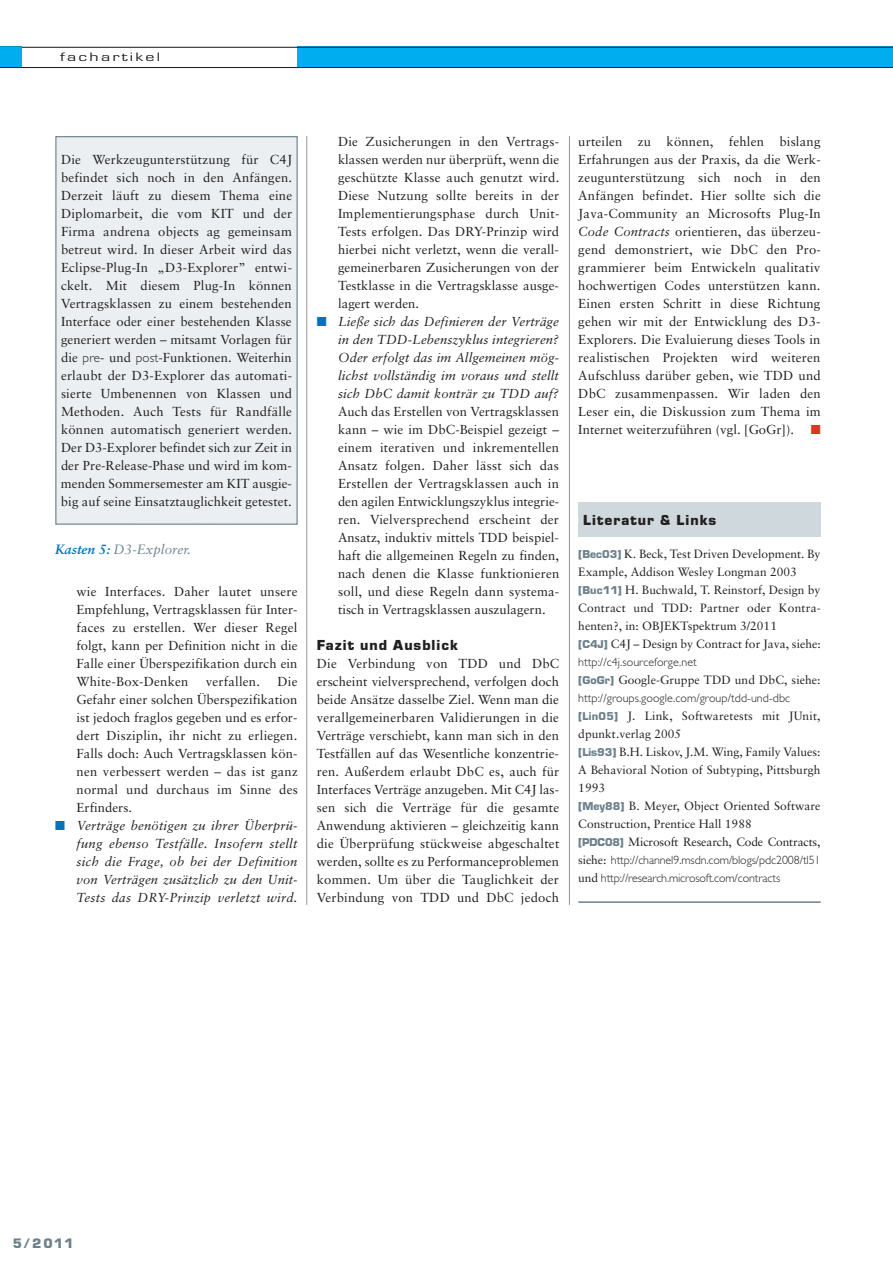
<style>
.page{position:relative;width:893px;height:1263px;background:#fff}
.page>*{position:absolute;margin:0;border:0;box-sizing:border-box;transform-origin:0 0}
.t1{font:700 14.25px "Eurostile BQ";letter-spacing:.07em;color:#231f20}
.t2{font:italic 13.5px "Sabon";color:#6c818c}
.t3{font:700 13.5px "Eurostile BQ";color:#6c818c}
.t4{font:13.05px/18px "Sabon";letter-spacing:.005em;color:#231f20;text-align:justify}
.t5{font:italic 13.05px/18px "Sabon";letter-spacing:.005em;color:#231f20;text-align:justify}
.t6{font:13.05px "Zapf Dingbats";color:#d8381e}
.t7{font:12.6px "Eurostile";letter-spacing:.125em;color:#231f20;scale:1.43 1}
.t8{font:12px/18px "Sabon";letter-spacing:.005em;color:#231f20}
.t9{font:300 12px/18px "Gill Sans";letter-spacing:-.01em;color:#231f20}
.s1{font-family:"Gill Sans";font-weight:300}
.s2{font-weight:700;color:#0073bc}
.s3{color:#0073bc}
.s4{font-style:italic}
.s5{font-family:"Eurostile";font-weight:700;font-size:10.5px;color:#6c818c}
.s6{font-family:"Sabon";font-weight:400}
</style>
<div class="page">
<hr style="left:306px;top:136px;width:1px;height:769px;background:#939598">
<hr style="left:569px;top:136px;width:1px;height:769px;background:#939598">
<svg style="left:0;top:47px;width:893px;height:21px"></svg>
<div style="left:0;top:48px;width:21px;height:19px;background:#00aeef"></div>
<div style="left:578px;top:503px;width:243px;height:34px;background:#cfd8dd"></div>
<hr style="left:578px;top:901px;width:243px;height:2px;background:#6c818c">
<div style="left:56px;top:137px;width:240px;height:386px;background:#ebeff1"></div>
<div style="left:55px;top:136px;width:243px;height:389px;border:1px solid #6c818c"></div>
<p class="t7" style="left:60px;top:52px;width:71px">fachartikel</p>
<p class="t4" style="left:61px;top:151px;width:233px">Die Werkzeugunterstützung für C4J befindet sich noch in den Anfängen.<br>Derzeit läuft zu diesem Thema eine Diplomarbeit, die vom KIT und der Firma andrena objects ag gemeinsam betreut wird. In dieser Arbeit wird das Eclipse-Plug-In „D3-Explorer” entwi - ckelt. Mit diesem Plug-In können Vertragsklassen zu einem bestehenden Interface oder einer bestehenden Klasse generiert werden – mitsamt Vorlagen für die <span class="s1">pre</span>- und <span class="s1">post</span>-Funktionen. Weiterhin erlaubt der D3-Explorer das automati&shy;sierte Umbenennen von Klassen und Methoden. Auch Tests für Randfälle können automatisch generiert werden.<br>Der D3-Explorer befindet sich zur Zeit in der Pre-Release-Phase und wird im kom&shy;menden Sommersemester am KIT ausgie&shy;big auf seine Einsatztauglichkeit getestet.</p>
<p class="t2" style="left:55px;top:544px;width:137px"><span class="s2">Kasten 5:</span> D3-Explorer.</p>
<p class="t4" style="left:77px;top:583px;width:223px">wie Interfaces. Daher lautet unsere Empfehlung, Vertragsklassen für Inter - faces zu erstellen. Wer dieser Regel folgt, kann per Definition nicht in die Falle einer Überspezifikation durch ein White-Box-Denken</p>
<p class="t4" style="left:206px;top:673px;width:56px">verfallen.</p>
<p class="t4" style="left:77px;top:673px;width:223px;text-indent:201px">Die Gefahr einer solchen Überspezifikation ist jedoch fraglos gegeben und es erfor&shy;dert Disziplin, ihr nicht zu erliegen.<br>Falls doch: Auch Vertragsklassen kön&shy;nen verbessert werden – das ist ganz normal und durchaus im Sinne des Erfinders.</p>
<p class="t5" style="left:77px;top:817px;width:223px;text-indent:-21px"><span class="s3">■</span> Verträge benötigen zu ihrer Überprü&shy;fung ebenso Testfälle. Insofern stellt sich die Frage, ob bei der Definition von Verträgen zusätzlich zu den Unit-Tests das DRY-Prinzip verletzt wird.</p>
<p class="t4" style="left:338px;top:133px;width:223px">Die Zusicherungen in den Vertrags - klassen werden nur überprüft, wenn die geschützte Klasse auch genutzt wird.<br>Diese Nutzung sollte bereits in der Implementierungsphase durch Unit-Tests erfolgen. Das DRY-Prinzip wird hierbei nicht verletzt, wenn die verall&shy;gemeinerbaren Zusicherungen von der Testklasse in die Vertragsklasse ausge&shy;lagert werden.</p>
<p class="t5" style="left:338px;top:313px;width:222px;text-indent:-21px"><span class="s3">■</span> Ließe sich das Definieren der Verträge in den TDD-Lebenszyklus integrieren?<br>Oder erfolgt das im Allgemeinen mög&shy;lichst vollständig im voraus und stellt sich DbC damit konträr zu TDD auf?</p>
<p class="t4" style="left:338px;top:403px;width:223px">Auch das Erstellen von Vertragsklassen kann – wie im DbC-Beispiel gezeigt – einem iterativen und inkrementellen Ansatz folgen. Daher lässt sich das Erstellen der Vertragsklassen auch in den agilen Entwicklungszyklus integrie&shy;ren. Vielversprechend erscheint der Ansatz, induktiv mittels TDD beispiel&shy;haft die allgemeinen Regeln zu finden, nach denen die Klasse funktionieren soll, und diese Regeln dann systema&shy;tisch in Vertragsklassen auszulagern.</p>
<p class="t1" style="left:317px;top:640px;width:143px">Fazit und Ausblick</p>
<p class="t4" style="left:317px;top:655px;width:244px">Die Verbindung von TDD und DbC erscheint vielversprechend, verfolgen doch beide Ansätze dasselbe Ziel. Wenn man die verallgemeinerbaren Validierungen in die Verträge verschiebt, kann man sich in den Testfällen auf das Wesentliche konzentrie&shy;ren. Außerdem erlaubt DbC es, auch für Interfaces Verträge anzugeben. Mit C4J las&shy;sen sich die Verträge für die gesamte Anwendung aktivieren – gleichzeitig kann die Überprüfung stückweise abgeschaltet werden, sollte es zu Performanceproblemen kommen. Um über die Tauglichkeit der Verbindung von TDD und DbC jedoch</p>
<p class="t4" style="left:578px;top:133px;width:244px">urteilen zu können, fehlen bislang Erfahrungen aus der Praxis, da die Werk - zeug unterstützung sich noch in den Anfängen befindet. Hier sollte sich die Java-Community an Microsofts Plug-In <span class="s4">Code Contracts</span> orientieren, das überzeu&shy;gend demonstriert, wie DbC den Pro - grammierer beim Entwickeln qualitativ hochwertigen Codes unterstützen kann.<br>Einen ersten Schritt in diese Richtung gehen wir mit der Entwicklung des D3- Explorers. Die Evaluierung dieses Tools in realistischen Projekten wird weiteren Aufschluss darüber geben, wie TDD und DbC zusammenpassen. Wir laden den Leser ein, die Diskussion zum Thema im Internet weiterzuführen (vgl. [GoGr]).</p>
<p class="t6" style="left:811px;top:423px;width:11px">■</p>
<p class="t1" style="left:583px;top:515px;width:134px">Literatur &amp; Links</p>
<p class="t8" style="left:578px;top:546px;width:244px"><span class="s5">[Bec03]</span> K. Beck, Test Driven Development. By Example, Addison Wesley Longman 2003 <span class="s5">[Buc11]</span> H. Buchwald, T. Reinstorf, Design by Contract und TDD: Partner oder Kontra - henten?, in: OBJEKTspektrum 3/2011<br><span class="s5">[C4J]</span> C4J – Design by Contract for Java, siehe:</p>
<p class="t9" style="left:578px;top:655px;width:120px">http://c4j.sourceforge.net</p>
<p class="t8" style="left:578px;top:672px;width:244px"><span class="s5">[GoGr]</span> Google-Gruppe TDD und DbC, siehe:</p>
<p class="t9" style="left:578px;top:691px;width:213px">http://groups.google.com/group/tdd-und-dbc</p>
<p class="t8" style="left:578px;top:708px;width:244px"><span class="s5">[Lin05]</span> J. Link, Softwaretests mit JUnit, dpunkt.verlag 2005<br><span class="s5">[Lis93]</span> B.H. Liskov, J.M. Wing, Family Values:<br>A Behavioral Notion of Subtyping, Pittsburgh 1993<br><span class="s5">[Mey88]</span> B. Meyer, Object Oriented Software Construction, Prentice Hall 1988<br><span class="s5">[PDC08]</span> Microsoft Research, Code Contracts,</p>
<p class="t9" style="left:578px;top:853px;width:244px"><span class="s6">siehe:</span> http://channel9.msdn.com/blogs/pdc2008/tl51 <span class="s6">und</span> http://research.microsoft.com/contracts</p>
<p class="t3" style="left:13px;top:1239px;width:62px">5/2011</p>
</div>
